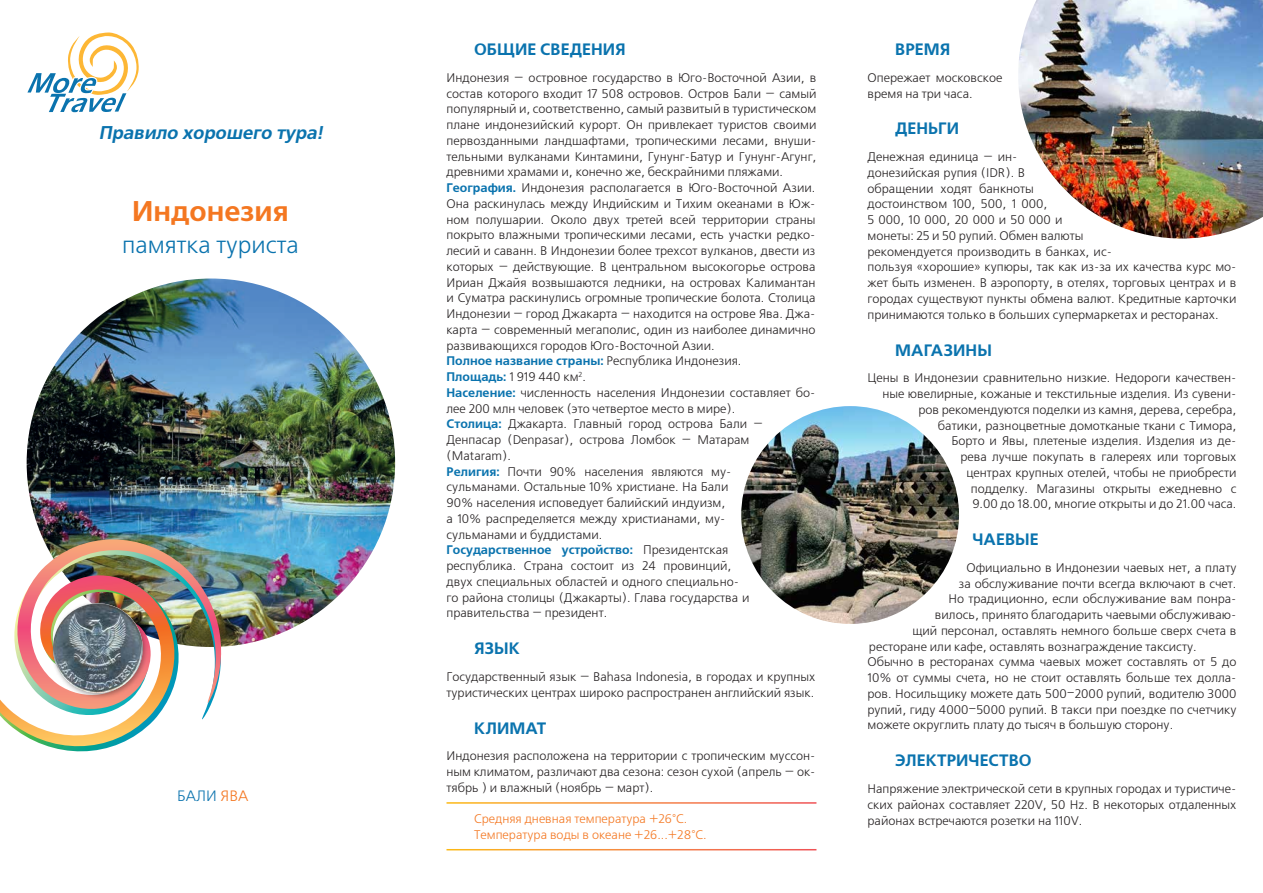
<style>
.page{position:relative;width:1263px;height:893px;background:#fff}
.page>*{position:absolute;margin:0;border:0;box-sizing:border-box;transform-origin:0 0}
.t1{font:700 28.5px "Free Set C";color:#f47721}
.t2{font:24px "Free Set C";color:#0a73ae}
.t3{font:italic 700 18.45px "Free Set C";color:#0a73ae}
.t4{font:700 16.5px "Free Set C";letter-spacing:.005em;color:#0a73ae}
.t5{font:15px "Free Set C";color:#0a73ae}
.t6{font:15px "Free Set C";color:#f47721}
.t7{font:12.45px/15.8px "Free Set C";color:#231f20}
.t8{font:12.45px/15.8px "Free Set C";color:#f47721}
.s1{font-weight:700;color:#0a73ae}
</style>
<div class="page">
<img style="left:27px;top:279px;width:368px;height:368px;border-radius:184px">
<svg style="left:27px;top:32px;width:112px;height:81px"></svg>
<img style="left:0;top:539px;width:231px;height:213px">
<div style="left:50px;top:600px;width:99px;height:99px;background:#231f20;opacity:.4"></div>
<img style="left:53px;top:603px;width:90px;height:90px;border-radius:45px">
<img style="left:741px;top:406px;width:218px;height:218px;border-radius:109px">
<img style="left:1018px;top:0;width:245px;height:239px">
<h3 class="t3" style="left:99px;top:123px;width:229px">Правило хорошего тура!</h3>
<h1 class="t1" style="left:132px;top:195px;width:158px">Индонезия</h1>
<h2 class="t2" style="left:122px;top:232px;width:178px">памятка туриста</h2>
<p class="t5" style="left:177px;top:788px;width:9px">бали</p>
<p class="t6" style="left:220px;top:788px;width:30px">яв А</p>
<h3 class="t4" style="left:474px;top:40px;width:153px">ОБЩИЕ СВЕДЕНИЯ</h3>
<p class="t7" style="left:446px;top:70px;width:371px">Индонезия — островное государство в Юго-Восточной Азии, в состав которого входит 17 508 островов. Остров Бали — самый популярный и, соответственно, самый развитый в туристическом плане индонезийский курорт. Он привлекает туристов своими первозданными ландшафтами, тропическими лесами, внуши&shy;тельными вулканами Кинтамини, Гунунг-Батур и Гунунг-Агунг, древними храмами и, конечно же, бескрайними пляжами.<br><span class="s1">География.</span> Индонезия располагается в Юго-Восточной Азии.<br>Она раскинулась между Индийским и Тихим океанами в Юж&shy;ном полушарии. Около двух третей всей территории страны покрыто влажными тропическими лесами, есть участки редко&shy;лесий и саванн. В Индонезии более трехсот вулканов, двести из которых — действующие. В центральном высокогорье острова Ириан Джайя возвышаются ледники, на островах Калимантан и Суматра раскинулись огромные тропические болота. Столица Индонезии — город Джакарта — находится на острове Ява. Джа&shy;карта — современный мегаполис, один из наиболее динамично развивающихся городов Юго-Восточной Азии.<br><span class="s1">Полное название страны:</span> Республика Индонезия.<br><span class="s1">Площадь:</span> 1 919 440 км<sup>2</sup>.<br><span class="s1">Население:</span> численность населения Индонезии составляет бо&shy;лее 200 млн человек (это четвертое место в мире).<br><span class="s1">Столица:</span> Джакарта. Главный город острова Бали — Денпасар (Denpasar), острова Ломбок — Матарам (Mataram).<br><span class="s1">Религия:</span> Почти 90% населения являются му-<br>сульманами. Остальные 10% христиане. На Бали<br>90% населения исповедует балийский индуизм,<br>а 10% распределяется между христианами, му-<br>сульманами и буддистами.<br><span class="s1">Государственное устройство:</span> Президентская<br>республика. Страна состоит из 24 провинций,<br>двух специальных областей и одного специально-<br>го района столицы (Джакарты). Глава государства и правительства — президент.</p>
<h3 class="t4" style="left:474px;top:639px;width:47px">ЯЗЫК</h3>
<p class="t7" style="left:446px;top:669px;width:370px">Государственный язык — Bahasa Indonesia, в городах и крупных туристических центрах широко распространен английский язык.</p>
<h3 class="t4" style="left:474px;top:718px;width:74px">КЛИМАТ</h3>
<p class="t7" style="left:446px;top:749px;width:370px;text-align:justify">Индонезия расположена на территории с тропическим муссон&shy;ным климатом, различают два сезона: сезон сухой (апрель — ок&shy;тябрь ) и влажный (ноябрь — март).</p>
<p class="t8" style="left:474px;top:812px;width:234px">Средняя дневная температура +26°C.<br>Температура воды в океане +26...+28°С.</p>
<h3 class="t4" style="left:895px;top:40px;width:57px">ВРЕМЯ</h3>
<p class="t7" style="left:867px;top:70px;width:136px">Опережает московское время на три часа.</p>
<h3 class="t4" style="left:895px;top:119px;width:65px">ДЕНЬГИ</h3>
<p class="t7" style="left:867px;top:150px;width:370px">Денежная единица — ин-<br>донезийская рупия (IDR). В<br>обращении ходят банкноты<br>достоинством 100, 500, 1 000,<br>5 000, 10 000, 20 000 и 50 000 и<br>монеты: 25 и 50 рупий. Обмен валюты<br>рекомендуется производить в банках, ис-<br>пользуя «хорошие» купюры, так как из-за их качества курс мо&shy;жет быть изменен. В аэропорту, в отелях, торговых центрах и в городах существуют пункты обмена валют. Кредитные карточки принимаются только в больших супермаркетах и ресторанах.</p>
<h3 class="t4" style="left:895px;top:340px;width:98px">МАГАЗИНЫ</h3>
<p class="t7" style="left:867px;top:371px;width:370px;text-align:right">Цены в Индонезии сравнительно низкие. Недороги качествен&shy;ные ювелирные, кожаные и текстильные изделия. Из сувени&shy;ров рекомендуются поделки из камня, дерева, серебра,<br>батики, разноцветные домотканые ткани с Тимора,<br>Борто и Явы, плетеные изделия. Изделия из де-<br>рева лучше покупать в галереях или торговых<br>центрах крупных отелей, чтобы не приобрести<br>подделку. Магазины открыты ежедневно с<br>9.00 до 18.00, многие открыты и до 21.00 часа.</p>
<h3 class="t4" style="left:972px;top:530px;width:68px">ЧАЕВЫЕ</h3>
<p class="t7" style="left:966px;top:560px;width:272px">Официально в Индонезии чаевых нет, а плату</p>
<p class="t7" style="left:959px;top:576px;width:279px">за обслуживание почти всегда включают в счет.</p>
<p class="t7" style="left:948px;top:592px;width:289px">Но традиционно, если обслуживание вам понра-</p>
<p class="t7" style="left:935px;top:608px;width:303px">вилось, принято благодарить чаевыми обслуживаю-</p>
<p class="t7" style="left:912px;top:623px;width:326px">щий персонал, оставлять немного больше сверх счета в</p>
<p class="t7" style="left:869px;top:639px;width:329px">ресторане или кафе, оставлять вознаграждение таксисту.</p>
<p class="t7" style="left:867px;top:655px;width:370px">Обычно в ресторанах сумма чаевых может составлять от 5 до</p>
<p class="t7" style="left:867px;top:671px;width:370px">10% от суммы счета, но не стоит оставлять больше тех долла-</p>
<p class="t7" style="left:867px;top:686px;width:370px">ров. Носильщику можете дать 500–2000 рупий, водителю 3000</p>
<p class="t7" style="left:867px;top:702px;width:370px">рупий, гиду 4000–5000 рупий. В такси при поездке по счетчику</p>
<p class="t7" style="left:867px;top:718px;width:307px">можете округлить плату до тысяч в большую сторону.</p>
<h3 class="t4" style="left:895px;top:751px;width:138px">ЭЛЕКТРИЧЕСТВО</h3>
<p class="t7" style="left:867px;top:781px;width:370px;text-align:justify">Напряжение электрической сети в крупных городах и туристиче&shy;ских районах составляет 220V, 50 Нz. В некоторых отдаленных районах встречаются розетки на 110V.</p>
</div>
